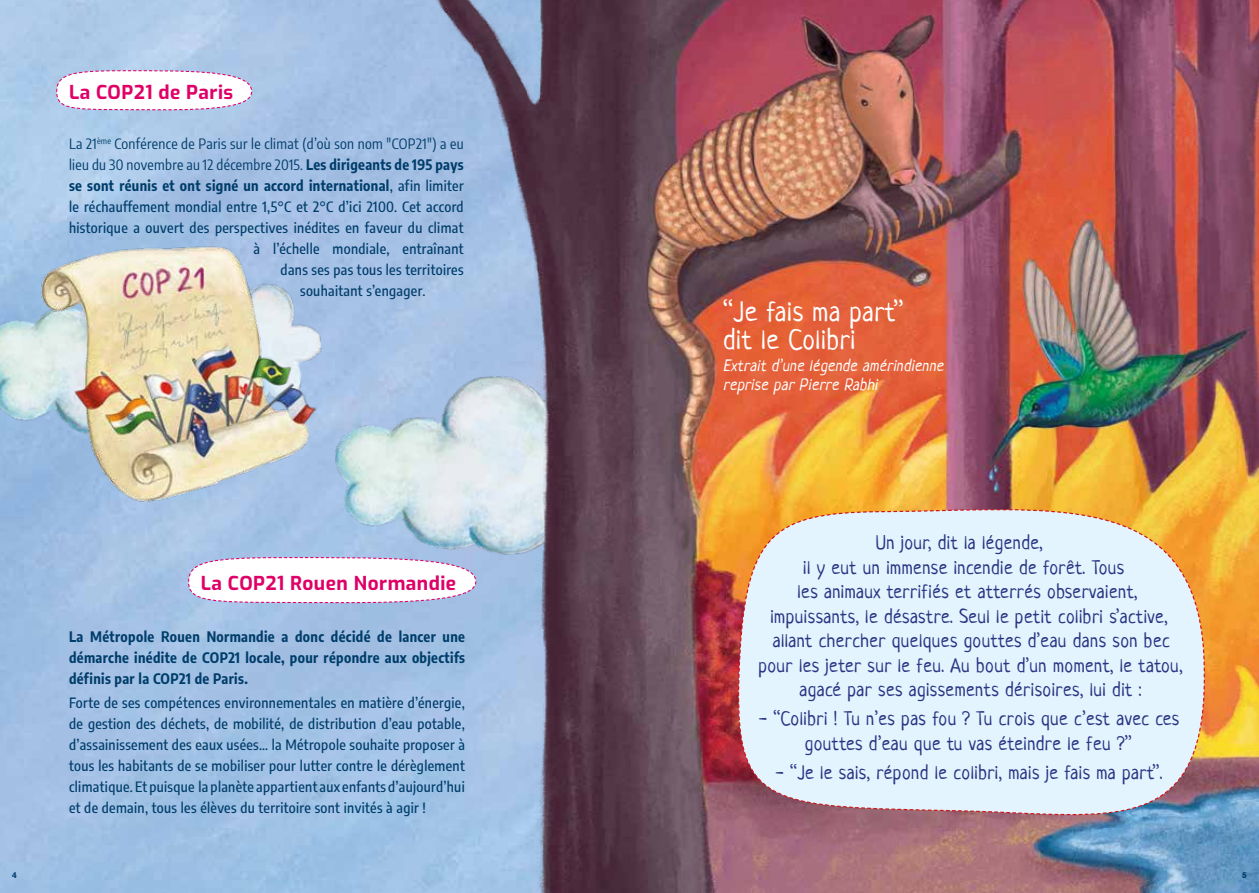
<style>
.page{position:relative;width:1259px;height:893px;background:#fff}
.page>*{position:absolute;margin:0;border:0;box-sizing:border-box;transform-origin:0 0}
.t1{font:27.9px/27.9px "Neucha";letter-spacing:.025em;color:#fff}
.t2{font:19.35px/24.6px "Neucha";letter-spacing:.025em;color:#283583;text-align:center}
.t3{font:700 19.05px "Exo";letter-spacing:.025em;color:#df0067}
.t4{font:italic 16.35px/18.6px "Neucha";color:#fff}
.t5{font:500 14.25px/21px "Encode Sans Condensed";letter-spacing:.025em;color:#003d6a;text-align:justify}
.t6{font:700 14.25px/21px "Encode Sans Condensed";letter-spacing:.025em;color:#003d6a;text-align:justify}
.t7{font:14.25px "Encode Sans Condensed";letter-spacing:.025em;color:#003d6a}
.t8{font:700 8.4px "Akzidenz Grotesk Std";color:#003d6a}
.s1{font-weight:700}
.s2{font-weight:500}
</style>
<div class="page">
<img style="left:315px;top:357px;width:93px;height:200px">
<img style="left:408px;top:0;width:851px;height:893px">
<img style="left:0;top:229px;width:345px;height:239px">
<img style="left:34px;top:227px;width:289px;height:294px">
<svg style="left:56px;top:70px;width:201px;height:42px"></svg>
<svg style="left:187px;top:557px;width:297px;height:48px"></svg>
<svg style="left:735px;top:485px;width:476px;height:359px;background:#bf825b"></svg>
<img style="left:963px;top:659px;width:247px;height:183px">
<svg style="left:885px;top:486px;width:320px;height:24px;background:#dea243"></svg>
<svg style="left:737px;top:510px;width:468px;height:302px;background:#e1e8eb"></svg>
<h3 class="t3" style="left:69px;top:77px;width:165px">La COP21 de Paris</h3>
<p class="t7" style="left:69px;top:134px;width:396px">La 21<sup>ème</sup> Conférence de Paris sur le climat (d’où son nom "COP21") a eu</p>
<p class="t7" style="left:69px;top:155px;width:396px">lieu du 30 novembre au 12 décembre 2015. <span class="s1">Les dirigeants de 195 pays</span></p>
<p class="t6" style="left:69px;top:174px;width:396px">se sont réunis et ont signé un accord international<span class="s2">, afin limiter</span></p>
<p class="t5" style="left:69px;top:195px;width:396px">le réchauffement mondial entre 1,5°C et 2°C d’ici 2100. Cet accord</p>
<p class="t5" style="left:69px;top:216px;width:396px">historique a ouvert des perspectives inédites en faveur du climat</p>
<p class="t5" style="left:254px;top:237px;width:211px">à l’échelle mondiale, entraînant</p>
<p class="t5" style="left:281px;top:258px;width:184px">dans ses pas tous les territoires</p>
<p class="t5" style="left:300px;top:279px;width:127px">souhaitant s’engager.</p>
<h3 class="t3" style="left:201px;top:568px;width:257px">La COP21 Rouen Normandie</h3>
<p class="t6" style="left:69px;top:625px;width:397px">La Métropole Rouen Normandie a donc décidé de lancer une démarche inédite de COP21 locale, pour répondre aux objectifs définis par la COP21 de Paris.</p>
<p class="t5" style="left:69px;top:691px;width:397px">Forte de ses compétences environnementales en matière d’énergie, de gestion des déchets, de mobilité, de distribution d’eau potable, d’assainissement des eaux usées… la Métropole souhaite proposer à tous les habitants de se mobiliser pour lutter contre le dérèglement climatique. Et puisque la planète appartient aux enfants d’aujourd’hui et de demain, tous les élèves du territoire sont invités à agir !</p>
<h1 class="t1" style="left:723px;top:298px;width:182px">“Je fais ma part” dit le Colibri</h1>
<p class="t4" style="left:723px;top:356px;width:225px">Extrait d’une légende amérindienne reprise par Pierre Rabhi</p>
<h2 class="t2" style="left:875px;top:530px;width:169px">Un jour, dit la légende,</h2>
<h2 class="t2" style="left:803px;top:555px;width:323px">il y eut un immense incendie de forêt. Tous</h2>
<h2 class="t2" style="left:797px;top:579px;width:341px">les animaux terrifiés et atterrés observaient,</h2>
<h2 class="t2" style="left:770px;top:604px;width:399px">impuissants, le désastre. Seul le petit colibri s’active,</h2>
<h2 class="t2" style="left:772px;top:628px;width:398px">allant chercher quelques gouttes d’eau dans son bec</h2>
<h2 class="t2" style="left:758px;top:653px;width:426px">pour les jeter sur le feu. Au bout d’un moment, le tatou,</h2>
<h2 class="t2" style="left:799px;top:678px;width:343px">agacé par ses agissements dérisoires, lui dit :</h2>
<h2 class="t2" style="left:758px;top:706px;width:422px">- “Colibri ! Tu n’es pas fou ? Tu crois que c’est avec ces gouttes d’eau que tu vas éteindre le feu ?”</h2>
<h2 class="t2" style="left:775px;top:760px;width:388px">- “Je le sais, répond le colibri, mais je fais ma part”.</h2>
<p class="t8" style="left:12px;top:871px;width:6px">4</p>
<p class="t8" style="left:1242px;top:871px;width:6px">5</p>
</div>
